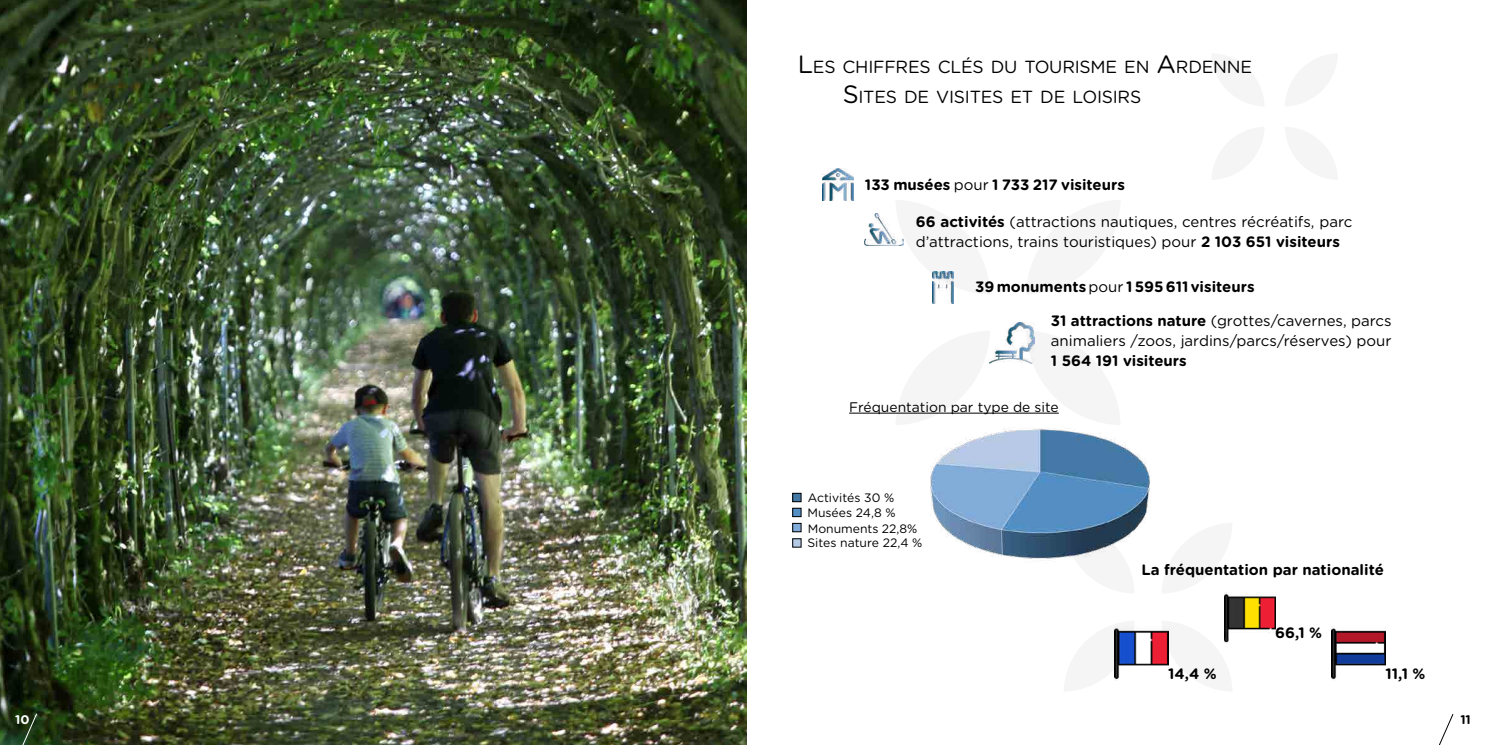
<style>
.page{position:relative;width:1489px;height:745px;background:#fff}
.page>*{position:absolute;margin:0;border:0;box-sizing:border-box;transform-origin:0 0}
.t1{font:17.5px/30px "Gotham Rounded";letter-spacing:-.015em;color:#000}
.t2{font:15px/20px "Gotham Rounded";color:#000}
.t3{font:700 15px "Gotham Rounded";color:#000}
.t4{font:13.88px "Gotham Rounded";color:#000}
.t5{font:700 12.5px "Gotham Rounded";color:#fff}
.t6{font:700 12.5px "Gotham Rounded";color:#000}
.t7{font:12.25px "Gotham Rounded";color:#000}
.s1{font-size:25px}
.s2{font-weight:400}
.s3{font-weight:700}
</style>
<div class="page">
<img style="left:0;top:0;width:746px;height:744px">
<svg style="left:15px;top:712px;width:22px;height:32px"></svg>
<svg style="left:1439px;top:714px;width:14px;height:30px"></svg>
<svg style="left:895px;top:239px;width:59px;height:55px"></svg>
<svg style="left:895px;top:363px;width:95px;height:51px"></svg>
<svg style="left:1025px;top:332px;width:34px;height:82px"></svg>
<svg style="left:1168px;top:626px;width:1px;height:40px"></svg>
<img style="left:1224px;top:592px;width:50px;height:51px">
<img style="left:1331px;top:626px;width:54px;height:54px">
<img style="left:1114px;top:626px;width:54px;height:54px">
<img style="left:930px;top:428px;width:220px;height:131px">
<div style="left:792px;top:508px;width:9px;height:8px;background:#5490c6"></div>
<div style="left:792px;top:507px;width:9px;height:9px;border:1px solid #000"></div>
<div style="left:792px;top:493px;width:9px;height:8px;background:#4479a5"></div>
<div style="left:792px;top:492px;width:9px;height:9px;border:1px solid #000"></div>
<div style="left:792px;top:523px;width:9px;height:8px;background:#81acd9"></div>
<div style="left:792px;top:523px;width:9px;height:8px;border:1px solid #000"></div>
<div style="left:792px;top:538px;width:9px;height:9px;background:#b5cae5"></div>
<div style="left:792px;top:538px;width:9px;height:9px;border:1px solid #000"></div>
<img style="left:932px;top:271px;width:21px;height:32px">
<img style="left:822px;top:168px;width:31px;height:32px">
<img style="left:989px;top:323px;width:45px;height:40px">
<img style="left:865px;top:213px;width:38px;height:32px">
<hr style="left:849px;top:412px;width:209px;height:1px;background:#000">
<p class="t1" style="left:797px;top:51px;width:456px"><span class="s1">L</span>ES CH IFFRES CLÉS DU TOURISME EN <span class="s1">A</span>RDENNE<br><span class="s1">S</span>ITES DE VISITES ET DE LOISIRS</p>
<p class="t3" style="left:865px;top:174px;width:261px">133 musées <span class="s2">pour</span> 1 733 217 visiteurs</p>
<p class="t2" style="left:915px;top:211px;width:438px"><span class="s3">66 activités</span> (attractions nautiques, centres récréatifs, parc d’attractions, trains touristiques) pour <span class="s3">2 103 651 visiteurs</span></p>
<p class="t3" style="left:975px;top:276px;width:281px">39 monuments <span class="s2">pour</span> 1 595 611 visiteurs</p>
<p class="t2" style="left:1050px;top:310px;width:342px"><span class="s3">31 attractions nature</span> (grottes/cavernes, parcs animaliers /zoos, jardins/parcs/réserves) pour</p>
<p class="t3" style="left:1050px;top:349px;width:137px">1 564 191 visiteurs</p>
<p class="t4" style="left:849px;top:397px;width:211px">Fréquentation par type de site</p>
<p class="t7" style="left:807px;top:489px;width:88px">Activités 30 %</p>
<p class="t7" style="left:807px;top:520px;width:111px">Monuments 22,8%</p>
<p class="t7" style="left:807px;top:504px;width:90px">Musées 24,8 %</p>
<p class="t7" style="left:807px;top:534px;width:116px">Sites nature 22,4 %</p>
<p class="t3" style="left:1141px;top:558px;width:244px">La fréquentation par nationalité</p>
<p class="t3" style="left:1274px;top:621px;width:48px">66,1 %</p>
<p class="t3" style="left:1168px;top:662px;width:50px">14,4 %</p>
<p class="t3" style="left:1385px;top:662px;width:41px">11,1 %</p>
<p class="t5" style="left:15px;top:709px;width:16px">10</p>
<p class="t6" style="left:1460px;top:710px;width:12px">11</p>
</div>
